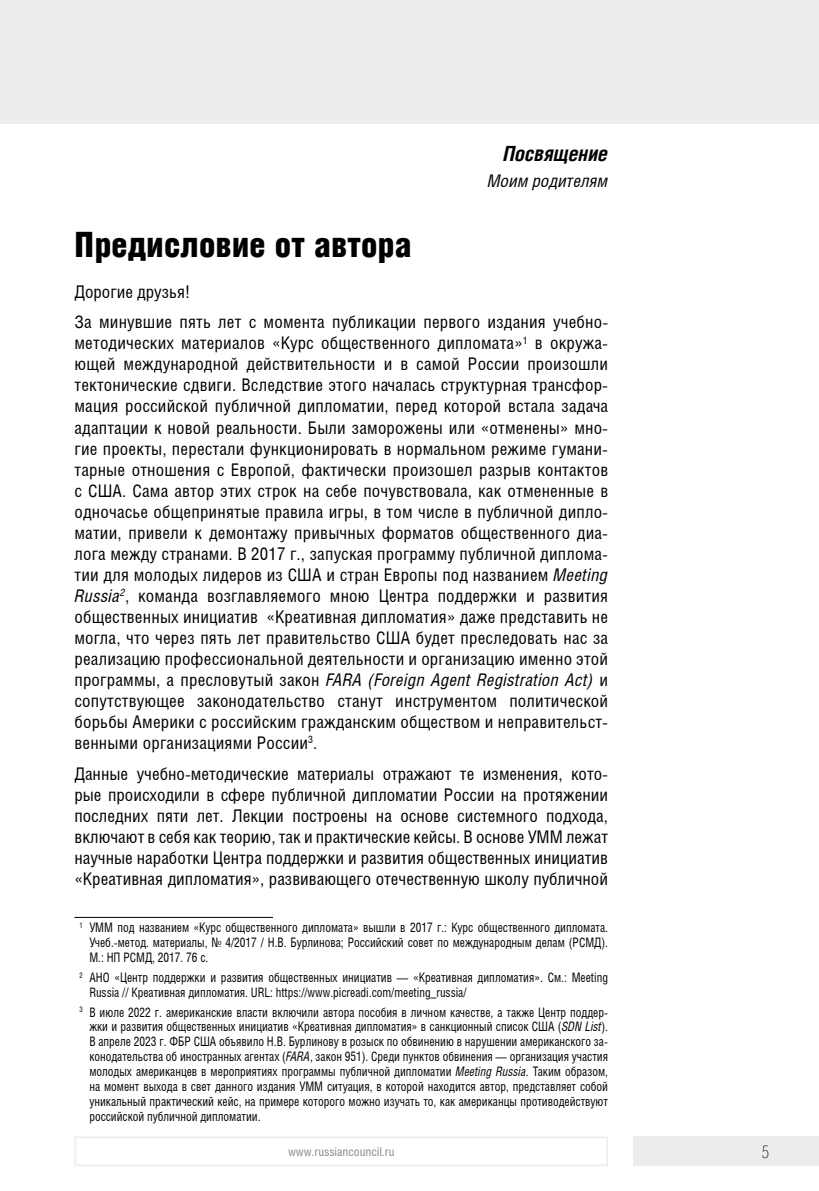
<style>
.page{position:relative;width:819px;height:1191px;background:#fff}
.page>*{position:absolute;margin:0;border:0;box-sizing:border-box;transform-origin:0 0}
.Основной_текст{font:900 35px "Helios Cond";color:#000}
.Подзаголовок{font:italic 700 21px "Helios Cond";color:#000}
.Основной_текст-2{font:17.5px/21px "Helios Cond";color:#000;text-align:justify}
.Основной_текст-3{font:italic 17.5px "Helios Cond";color:#000}
.t1{font:17.5px "Helios Cond Thin C";color:#000}
.Сноска_с_чертой{font:13.12px/14.9px "Helios Cond";color:#000;text-align:justify;scale:.9 1}
.t2{font:12.25px "Helios Cond";color:#878787}
.s1{font-style:italic}
</style>
<div class="page">
<div style="left:0;top:0;width:819px;height:124px;background:#ededed"></div>
<div style="left:632px;top:1136px;width:187px;height:30px;background:#ededed"></div>
<div style="left:74px;top:1136px;width:534px;height:30px;border:2px solid #ededed"></div>
<hr style="left:74px;top:917px;width:199px;height:1px;background:#000">
<p class="Подзаголовок" style="left:503px;top:141px;width:106px">Посвящение</p>
<p class="Основной_текст-3" style="left:487px;top:170px;width:122px">Моим родителям</p>
<p class="Основной_текст" style="left:74px;top:225px;width:339px">Предисловие от автора</p>
<p class="Основной_текст-2" style="left:74px;top:280px;width:118px">Дорогие друзья!</p>
<p class="Основной_текст-2" style="left:74px;top:311px;width:535px">За минувшие пять лет с момента публикации первого издания учебно&shy;методических материалов «Курс общественного дипломата»<sup>1</sup> в окружа&shy;ющей международной действительности и в самой России произошли тектонические сдвиги. Вследствие этого началась структурная трансфор&shy;мация российской публичной дипломатии, перед которой встала задача адаптации к новой реальности. Были заморожены или «отменены» мно&shy;гие проекты, перестали функционировать в нормальном режиме гумани&shy;тарные отношения с Европой, фактически произошел разрыв контактов с США. Сама автор этих строк на себе почувствовала, как отмененные в одночасье общепринятые правила игры, в том числе в публичной дипло&shy;матии, привели к демонтажу привычных форматов общественного диа&shy;лога между странами. В 2017 г., запуская программу публичной диплома&shy;тии для молодых лидеров из США и стран Европы под названием <span class="s1">Meeting Russia</span><sup>2</sup>, команда возглавляемого мною Центра поддержки и развития общественных инициатив «Креативная дипломатия» даже представить не могла, что через пять лет правительство США будет преследовать нас за реализацию профессиональной деятельности и организацию именно этой программы, а пресловутый закон <span class="s1">FARA (Foreign Agent Registration Act)</span> и сопутствующее законодательство станут инструментом политической борьбы Америки с российским гражданским обществом и неправительст&shy;венными организациями России<sup>3</sup>.</p>
<p class="Основной_текст-2" style="left:74px;top:762px;width:535px">Данные учебно-методические материалы отражают те изменения, кото&shy;рые происходили в сфере публичной дипломатии России на протяжении последних пяти лет. Лекции построены на основе системного подхода, включают в себя как теорию, так и практические кейсы. В основе УММ лежат научные наработки Центра поддержки и развития общественных инициатив «Креативная дипломатия», развивающего отечественную школу публичной</p>
<p class="Сноска_с_чертой" style="left:89px;top:920px;width:578px;text-indent:-10px"><sup>1</sup> УММ под названием «Курс общественного дипломата» вышли в 2017 г.: Курс общественного дипломата.<br>Учеб.-метод. материалы, № 4/2017 / Н.В. Бурлинова; Российский совет по международным делам (РСМД).<br>М.: НП РСМД, 2017. 76 с.</p>
<p class="Сноска_с_чертой" style="left:89px;top:969px;width:578px;text-indent:-10px"><sup>2</sup> АНО «Центр поддержки и развития общественных инициатив — «Креативная дипломатия». См.: Meeting<br>Russia // Креативная дипломатия. URL: https://www.picreadi.com/meeting_russia/</p>
<p class="Сноска_с_чертой" style="left:89px;top:1004px;width:578px;text-indent:-10px"><sup>3</sup> В июле 2022 г. американские власти включили автора пособия в личном качестве, а также Центр поддер&shy;жки и развития общественных инициатив «Креативная дипломатия» в санкционный список США (<span class="s1">SDN List</span>).<br>В апреле 2023 г. ФБР США объявило Н.В. Бурлинову в розыск по обвинению в нарушении американского за&shy;конодательства об иностранных агентах (<span class="s1">FARA</span>, закон 951). Среди пунктов обвинения — организация участия молодых американцев в мероприятиях программы публичной дипломатии <span class="s1">Meeting Russia</span>. Таким образом, на момент выхода в свет данного издания УММ ситуация, в которой находится автор, представляет собой уникальный практический кейс, на примере которого можно изучать то, как американцы противодействуют российской публичной дипломатии.</p>
<p class="t2" style="left:288px;top:1144px;width:108px">www.russiancouncil.ru</p>
<p class="t1" style="left:762px;top:1142px;width:9px">5</p>
</div>
